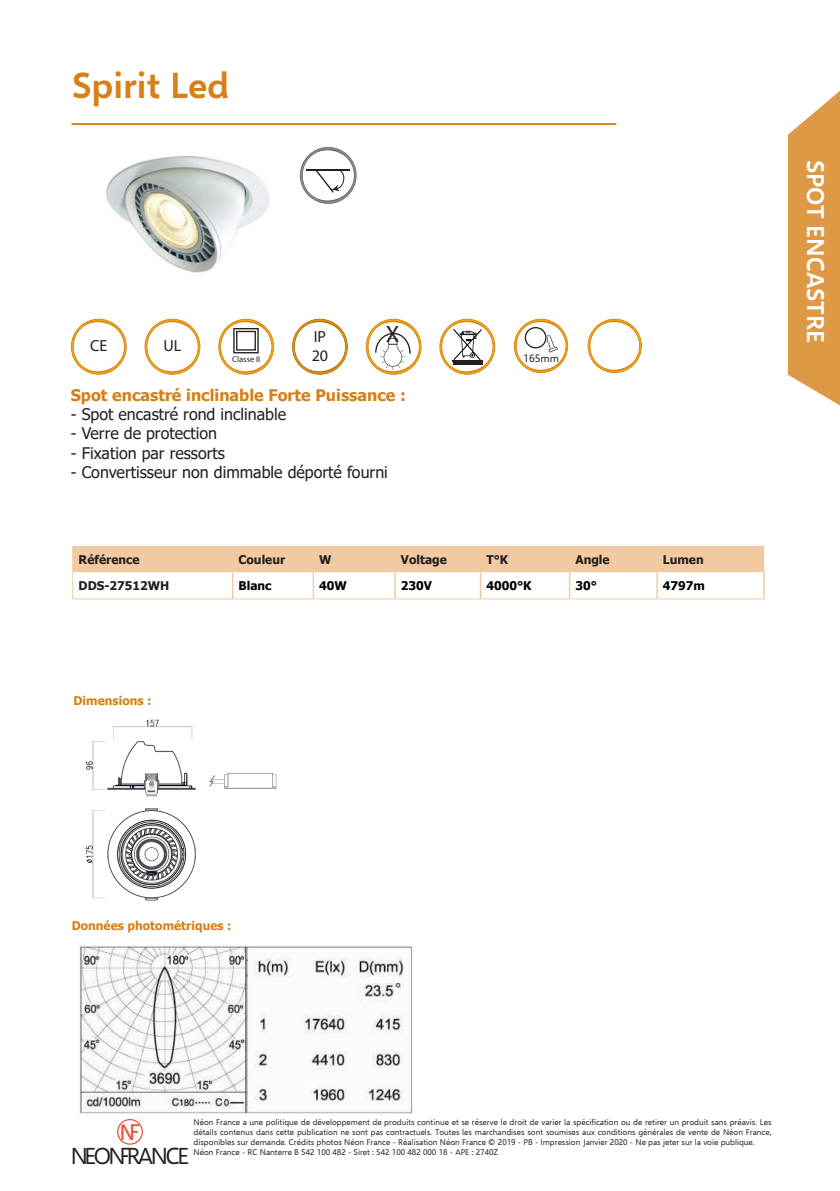
<style>
.page{position:relative;width:840px;height:1191px;background:#fff}
.page>*{position:absolute;margin:0;border:0;box-sizing:border-box;transform-origin:0 0}
.t1{font:600 36px "Selawik";color:#d58018}
.t2{font:24.4px "Calibri";color:#ef4d33}
.t3{font:600 24px "Selawik";color:#fff}
.t4{font:23.8px "Myriad Pro";color:#231f20}
.t5{font:23px "Selawik";letter-spacing:-.1em;color:#231f20}
.t6{font:16px "Tahoma";color:#231f20}
.t7{font:700 16px "Tahoma";color:#d58018}
.t8{font:16px "Myriad Pro";color:#231f20}
.t9{font:700 12px "Tahoma";color:#231f20}
.t10{font:700 12px "Tahoma";color:#d58018}
.t11{font:700 12px "Tahoma";color:#000}
.t12{font:10.6px "Selawik";color:#231f20}
.t13{font:8.4px "Myriad Pro";color:#231f20}
.t14{font:8.2px/9.8px "Selawik";color:#231f20}
</style>
<div class="page">
<svg style="left:787px;top:91px;width:52px;height:314px;background:#e3ab67"></svg>
<hr style="left:71px;top:123px;width:544px;height:2px;background:#d58018">
<hr style="left:656px;top:571px;width:108px;height:1px;background:#f1caa1">
<hr style="left:762px;top:572px;width:2px;height:26px;background:#f1caa1">
<svg style="left:72px;top:546px;width:691px;height:52px"></svg>
<hr style="left:72px;top:598px;width:160px;height:1px;background:#f1caa1">
<hr style="left:232px;top:598px;width:81px;height:1px;background:#f1caa1">
<hr style="left:313px;top:598px;width:82px;height:1px;background:#f1caa1">
<hr style="left:395px;top:598px;width:85px;height:1px;background:#f1caa1">
<hr style="left:480px;top:598px;width:89px;height:1px;background:#f1caa1">
<hr style="left:569px;top:598px;width:87px;height:1px;background:#f1caa1">
<hr style="left:656px;top:598px;width:108px;height:1px;background:#f1caa1">
<img style="left:86px;top:719px;width:191px;height:182px">
<img style="left:80px;top:946px;width:333px;height:168px">
<img style="left:106px;top:156px;width:194px;height:117px">
<svg style="left:514px;top:319px;width:54px;height:54px"></svg>
<svg style="left:587px;top:319px;width:54px;height:54px"></svg>
<svg style="left:144px;top:319px;width:56px;height:55px"></svg>
<svg style="left:71px;top:319px;width:56px;height:55px"></svg>
<svg style="left:218px;top:319px;width:56px;height:55px"></svg>
<svg style="left:365px;top:319px;width:56px;height:55px"></svg>
<svg style="left:439px;top:319px;width:56px;height:55px"></svg>
<svg style="left:300px;top:147px;width:56px;height:57px"></svg>
<svg style="left:292px;top:319px;width:55px;height:55px"></svg>
<div style="left:117px;top:1119px;width:26px;height:25px;border:1px solid #ef4d33;border-radius:50%"></div>
<svg style="left:131px;top:1124px;width:8px;height:8px"></svg>
<svg style="left:122px;top:1147px;width:8px;height:2px"></svg>
<h1 class="t1" style="left:72px;top:63px;width:159px">Spirit Led</h1>
<h3 class="t8" style="left:90px;top:336px;width:19px">CE</h3>
<h3 class="t8" style="left:163px;top:336px;width:19px">UL</h3>
<p class="t13" style="left:232px;top:354px;width:29px">Classe II</p>
<h3 class="t8" style="left:313px;top:327px;width:14px">IP</h3>
<h3 class="t4" style="left:385px;top:319px;width:15px">X</h3>
<h3 class="t8" style="left:311px;top:345px;width:18px">20</h3>
<h3 class="t7" style="left:71px;top:384px;width:336px">Spot encastré inclinable Forte Puissance :</h3>
<h3 class="t6" style="left:71px;top:404px;width:217px">- Spot encastré rond inclinable</h3>
<h3 class="t6" style="left:71px;top:423px;width:148px">- Verre de protection</h3>
<h3 class="t6" style="left:71px;top:442px;width:156px">- Fixation par ressorts</h3>
<h3 class="t6" style="left:71px;top:461px;width:318px">- Convertisseur non dimmable déporté fourni</h3>
<p class="t12" style="left:523px;top:351px;width:37px">165mm</p>
<h3 class="t9" style="left:79px;top:551px;width:63px">Référence</h3>
<h3 class="t9" style="left:238px;top:551px;width:48px">Couleur</h3>
<h3 class="t9" style="left:319px;top:551px;width:14px">W</h3>
<h3 class="t9" style="left:400px;top:551px;width:47px">Voltage</h3>
<h3 class="t9" style="left:486px;top:551px;width:23px">T°K</h3>
<h3 class="t9" style="left:575px;top:551px;width:36px">Angle</h3>
<h3 class="t9" style="left:662px;top:551px;width:42px">Lumen</h3>
<h3 class="t9" style="left:79px;top:577px;width:92px">DDS-27512WH</h3>
<h3 class="t11" style="left:238px;top:577px;width:35px">Blanc</h3>
<h3 class="t11" style="left:319px;top:577px;width:29px">40W</h3>
<h3 class="t11" style="left:400px;top:577px;width:33px">230V</h3>
<h3 class="t11" style="left:486px;top:577px;width:47px">4000°K</h3>
<h3 class="t11" style="left:575px;top:577px;width:23px">30°</h3>
<h3 class="t11" style="left:662px;top:577px;width:44px">4797m</h3>
<h3 class="t10" style="left:73px;top:692px;width:79px">Dimensions :</h3>
<h3 class="t3" style="left:830px;top:159px;width:184px;rotate:90deg">SPOT ENCASTRE</h3>
<h3 class="t10" style="left:72px;top:916px;width:161px">Données photométriques :</h3>
<p class="t14" style="left:193px;top:1117px;width:579px">Néon France a une politique de développement de produits continue et se réserve le droit de varier la spécification ou de retirer un produit sans préavis. Les détails contenus dans cette publication ne sont pas contractuels. Toutes les marchandises sont soumises aux conditions générales de vente de Néon France, disponibles sur demande. Crédits photos Néon France - Réalisation Néon France © 2019 - PB - Impression Janvier 2020 - Ne pas jeter sur la voie publique.<br>Néon France - RC Nanterre B 542 100 482 - Siret : 542 100 482 000 18 - APE : 2740Z</p>
<h2 class="t2" style="left:119px;top:1114px;width:17px">N</h2>
<h3 class="t5" style="left:71px;top:1141px;width:56px">N N</h3>
<h3 class="t5" style="left:84px;top:1141px;width:106px">EO RANCE</h3>
</div>
